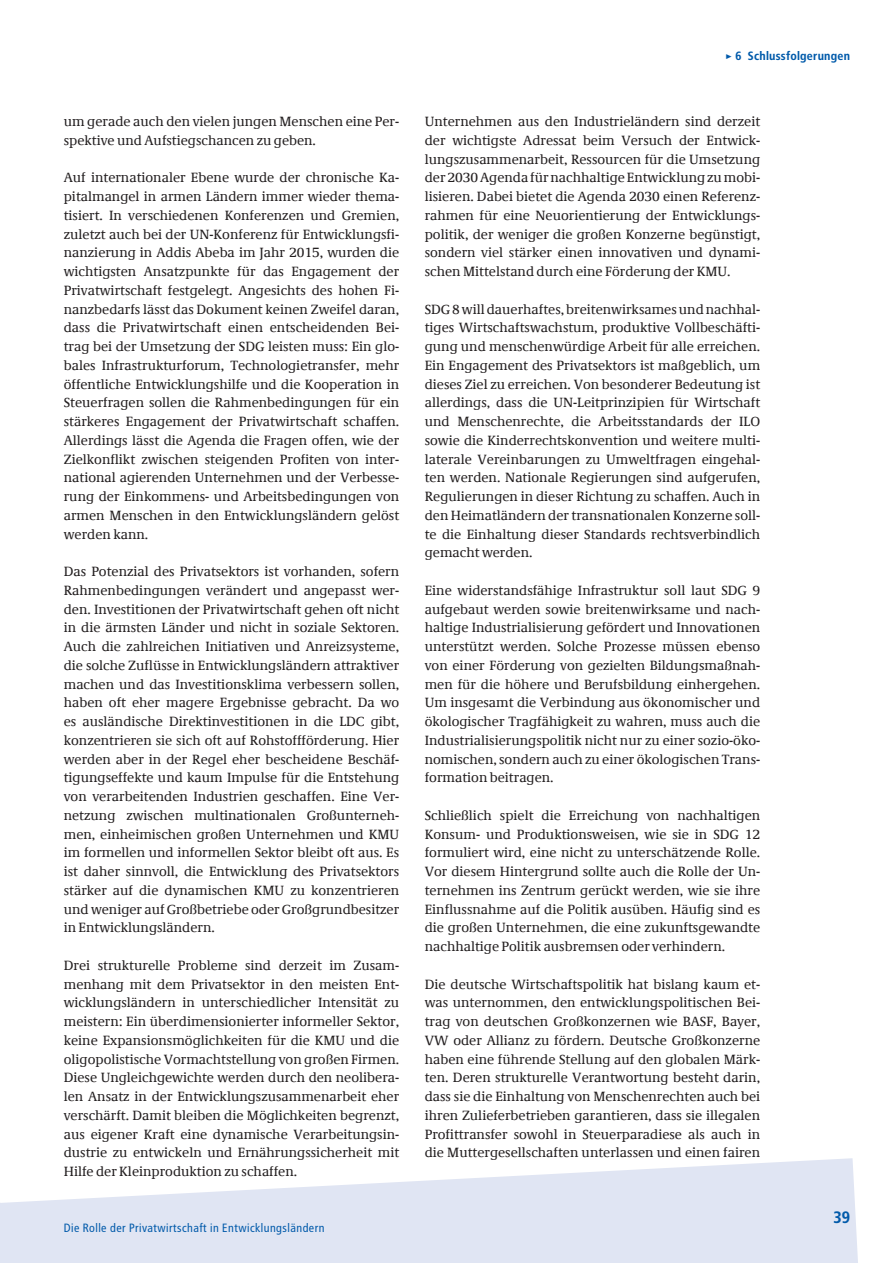
<style>
.page{position:relative;width:893px;height:1263px;background:#fff}
.page>*{position:absolute;margin:0;border:0;box-sizing:border-box;transform-origin:0 0}
.t1{font:700 16.5px "Transit";color:#015aaa}
.t2{font:13.5px/18.8px "Demos Com";color:#231f20;text-align:justify}
.t3{font:12px "Transit";color:#015aaa}
.t4{font:700 12px "Transit";color:#015aaa}
</style>
<div class="page">
<svg style="left:0;top:1158px;width:858px;height:105px;fill:#e0e5f3"></svg>
<p class="t2" style="left:64px;top:112px;width:337px">um gerade auch den vielen jungen Menschen eine Per&shy;spektive und Aufstiegschancen zu geben.</p>
<p class="t2" style="left:64px;top:169px;width:337px">Auf internationaler Ebene wurde der chronische Ka&shy;pitalmangel in armen Ländern immer wieder thema&shy;tisiert. In verschiedenen Konferenzen und Gremien, zuletzt auch bei der UN-Konferenz für Entwicklungsfi&shy;nanzierung in Addis Abeba im Jahr 2015, wurden die wichtigsten Ansatzpunkte für das Engagement der Privatwirtschaft festgelegt. Angesichts des hohen Fi&shy;nanzbedarfs lässt das Dokument keinen Zweifel daran, dass die Privatwirtschaft einen entscheidenden Bei&shy;trag bei der Umsetzung der SDG leisten muss: Ein glo&shy;bales Infrastrukturforum, Technologietransfer, mehr öffentliche Entwicklungshilfe und die Kooperation in Steuerfragen sollen die Rahmenbedingungen für ein stärkeres Engagement der Privatwirtschaft schaffen.<br>Allerdings lässt die Agenda die Fragen offen, wie der Zielkonflikt zwischen steigenden Profiten von inter&shy;national agierenden Unternehmen und der Verbesse&shy;rung der Einkommens- und Arbeitsbedingungen von armen Menschen in den Entwicklungsländern gelöst werden kann.</p>
<p class="t2" style="left:64px;top:562px;width:337px">Das Potenzial des Privatsektors ist vorhanden, sofern Rahmenbedingungen verändert und angepasst wer&shy;den. Investitionen der Privatwirtschaft gehen oft nicht in die ärmsten Länder und nicht in soziale Sektoren.<br>Auch die zahlreichen Initiativen und Anreizsysteme, die solche Zuflüsse in Entwicklungsländern attraktiver machen und das Investitionsklima verbessern sollen, haben oft eher magere Ergebnisse gebracht. Da wo es ausländische Direktinvestitionen in die LDC gibt, konzentrieren sie sich oft auf Rohstoffförderung. Hier werden aber in der Regel eher bescheidene Beschäf&shy;tigungseffekte und kaum Impulse für die Entstehung von verarbeitenden Industrien geschaffen. Eine Ver&shy;netzung zwischen multinationalen Großunterneh&shy;men, einheimischen großen Unternehmen und KMU im formellen und informellen Sektor bleibt oft aus. Es ist daher sinnvoll, die Entwicklung des Privatsektors stärker auf die dynamischen KMU zu konzentrieren und weniger auf Großbetriebe oder Großgrundbesitzer in Entwicklungsländern.</p>
<p class="t2" style="left:64px;top:956px;width:337px">Drei strukturelle Probleme sind derzeit im Zusam&shy;menhang mit dem Privatsektor in den meisten Ent&shy;wicklungsländern in unterschiedlicher Intensität zu meistern: Ein überdimensionierter informeller Sektor, keine Expansionsmöglichkeiten für die KMU und die oligopolistische Vormachtstellung von großen Firmen.<br>Diese Ungleichgewichte werden durch den neolibera&shy;len Ansatz in der Entwicklungszusammenarbeit eher verschärft. Damit bleiben die Möglichkeiten begrenzt, aus eigener Kraft eine dynamische Verarbeitungsin&shy;dustrie zu entwickeln und Ernährungssicherheit mit Hilfe der Kleinproduktion zu schaffen.</p>
<p class="t3" style="left:64px;top:1221px;width:263px">Die Rolle der Privatwirtschaft in Entwicklungsländern</p>
<p class="t4" style="left:725px;top:49px;width:126px">&gt; 6 Schlussfolgerungen</p>
<p class="t2" style="left:425px;top:112px;width:337px">Unternehmen aus den Industrieländern sind derzeit der wichtigste Adressat beim Versuch der Entwick&shy;lungszusammenarbeit, Ressourcen für die Umsetzung der 2030 Agenda für nachhaltige Entwicklung zu mobi&shy;lisieren. Dabei bietet die Agenda 2030 einen Referenz&shy;rahmen für eine Neuorientierung der Entwicklungs&shy;politik, der weniger die großen Konzerne begünstigt, sondern viel stärker einen innovativen und dynami&shy;schen Mittelstand durch eine Förderung der KMU.</p>
<p class="t2" style="left:425px;top:300px;width:337px">SDG 8 will dauerhaftes, breitenwirksames und nachhal&shy;tiges Wirtschaftswachstum, produktive Vollbeschäfti&shy;gung und menschenwürdige Arbeit für alle erreichen.<br>Ein Engagement des Privatsektors ist maßgeblich, um dieses Ziel zu erreichen. Von besonderer Bedeutung ist allerdings, dass die UN-Leitprinzipien für Wirtschaft und Menschenrechte, die Arbeitsstandards der ILO sowie die Kinderrechtskonvention und weitere multi&shy;laterale Vereinbarungen zu Umweltfragen eingehal&shy;ten werden. Nationale Regierungen sind aufgerufen, Regulierungen in dieser Richtung zu schaffen. Auch in den Heimatländern der transnationalen Konzerne soll&shy;te die Einhaltung dieser Standards rechtsverbindlich gemacht werden.</p>
<p class="t2" style="left:425px;top:581px;width:337px">Eine widerstandsfähige Infrastruktur soll laut SDG 9 aufgebaut werden sowie breitenwirksame und nach&shy;haltige Industrialisierung gefördert und Innovationen unterstützt werden. Solche Prozesse müssen ebenso von einer Förderung von gezielten Bildungsmaßnah&shy;men für die höhere und Berufsbildung einhergehen.<br>Um insgesamt die Verbindung aus ökonomischer und ökologischer Tragfähigkeit zu wahren, muss auch die Industrialisierungspolitik nicht nur zu einer sozio-öko&shy;nomischen, sondern auch zu einer ökologischen Trans&shy;formation beitragen.</p>
<p class="t2" style="left:425px;top:806px;width:337px">Schließlich spielt die Erreichung von nachhaltigen Konsum- und Produktionsweisen, wie sie in SDG 12 formuliert wird, eine nicht zu unterschätzende Rolle.<br>Vor diesem Hintergrund sollte auch die Rolle der Un&shy;ternehmen ins Zentrum gerückt werden, wie sie ihre Einflussnahme auf die Politik ausüben. Häufig sind es die großen Unternehmen, die eine zukunftsgewandte nachhaltige Politik ausbremsen oder verhindern.</p>
<p class="t2" style="left:425px;top:975px;width:337px">Die deutsche Wirtschaftspolitik hat bislang kaum et&shy;was unternommen, den entwicklungspolitischen Bei&shy;trag von deutschen Großkonzernen wie BASF, Bayer, VW oder Allianz zu fördern. Deutsche Großkonzerne haben eine führende Stellung auf den globalen Märk&shy;ten. Deren strukturelle Verantwortung besteht darin, dass sie die Einhaltung von Menschenrechten auch bei ihren Zulieferbetrieben garantieren, dass sie illegalen Profittransfer sowohl in Steuerparadiese als auch in die Muttergesellschaften unterlassen und einen fairen</p>
<p class="t1" style="left:833px;top:1208px;width:19px">39</p>
</div>
